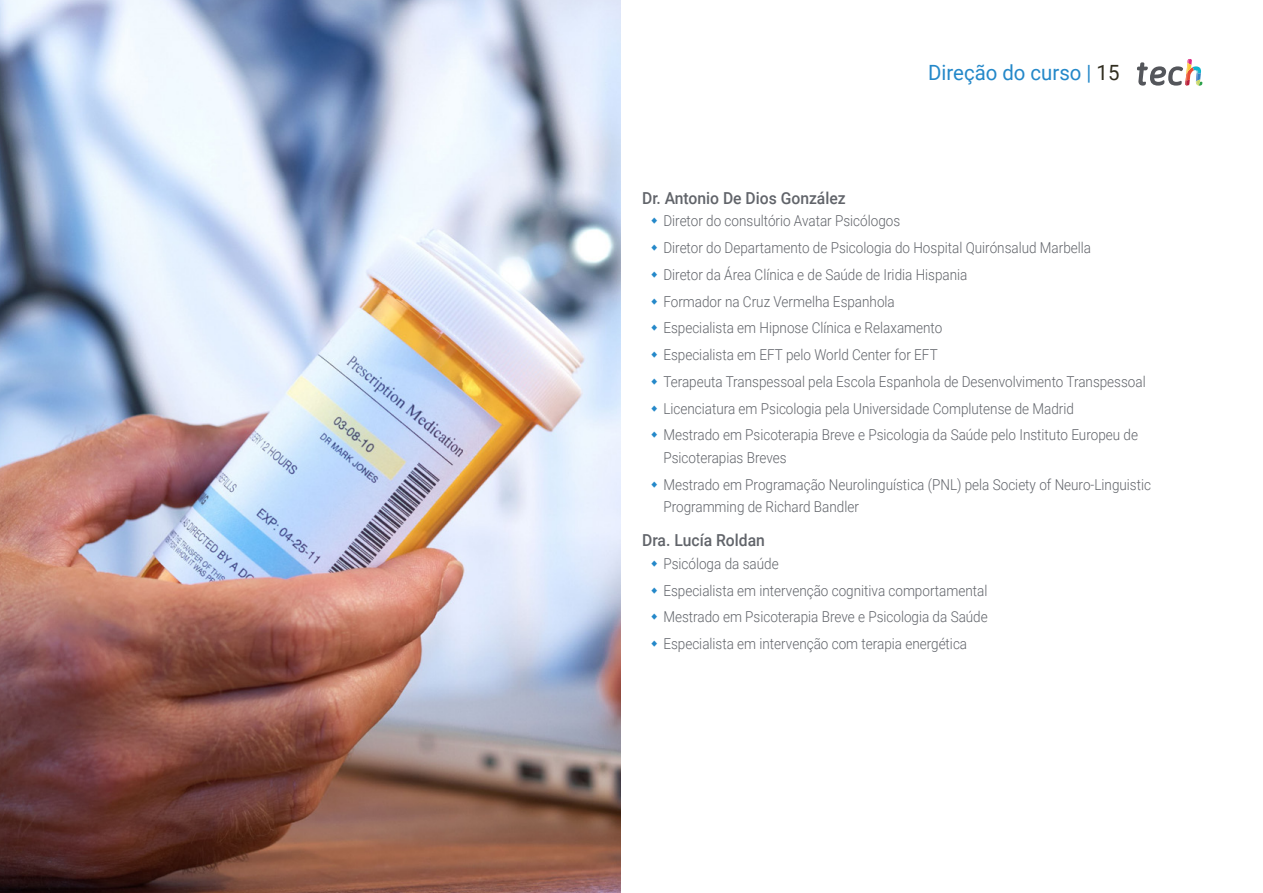
<style>
.page{position:relative;width:1263px;height:893px;background:#fff}
.page>*{position:absolute;margin:0;border:0;box-sizing:border-box;transform-origin:0 0}
.t1{font:21px "Roboto";color:#2488c9}
.t2{font:500 16.5px "Roboto";color:#61646a;scale:.95 1}
.t3{font:300 15px/26.7px "Roboto";color:#61646a;scale:.9 1}
.s1{color:#312e20}
</style>
<div class="page">
<svg style="left:1137px;top:59px;width:65px;height:27px"></svg>
<img style="left:0;top:0;width:621px;height:893px">
<h1 class="t1" style="left:928px;top:57px;width:193px">Direção do curso | <span class="s1">15</span></h1>
<p class="t2" style="left:642px;top:187px;width:216px">Dr. Antonio De Dios González</p>
<p class="t3" style="left:663px;top:207px;width:537px">Diretor do consultório Avatar Psicólogos<br>Diretor do Departamento de Psicologia do Hospital Quirónsalud Marbella<br>Diretor da Área Clínica e de Saúde de Iridia Hispania<br>Formador na Cruz Vermelha Espanhola<br>Especialista em Hipnose Clínica e Relaxamento<br>Especialista em EFT pelo World Center for EFT<br>Terapeuta Transpessoal pela Escola Espanhola de Desenvolvimento Transpessoal Licenciatura em Psicologia pela Universidade Complutense de Madrid<br>Mestrado em Psicoterapia Breve e Psicologia da Saúde pelo Instituto Europeu de</p>
<p class="t3" style="left:663px;top:444px;width:543px">Psicoterapias Breves<br>Mestrado em Programação Neurolinguística (PNL) pela Society of Neuro-Linguistic</p>
<p class="t3" style="left:663px;top:493px;width:219px">Programming de Richard Bandler</p>
<p class="t2" style="left:642px;top:529px;width:131px">Dra. Lucía Roldan</p>
<p class="t3" style="left:663px;top:549px;width:362px">Psicóloga da saúde<br>Especialista em intervenção cognitiva comportamental Mestrado em Psicoterapia Breve e Psicologia da Saúde Especialista em intervenção com terapia energética</p>
</div>
